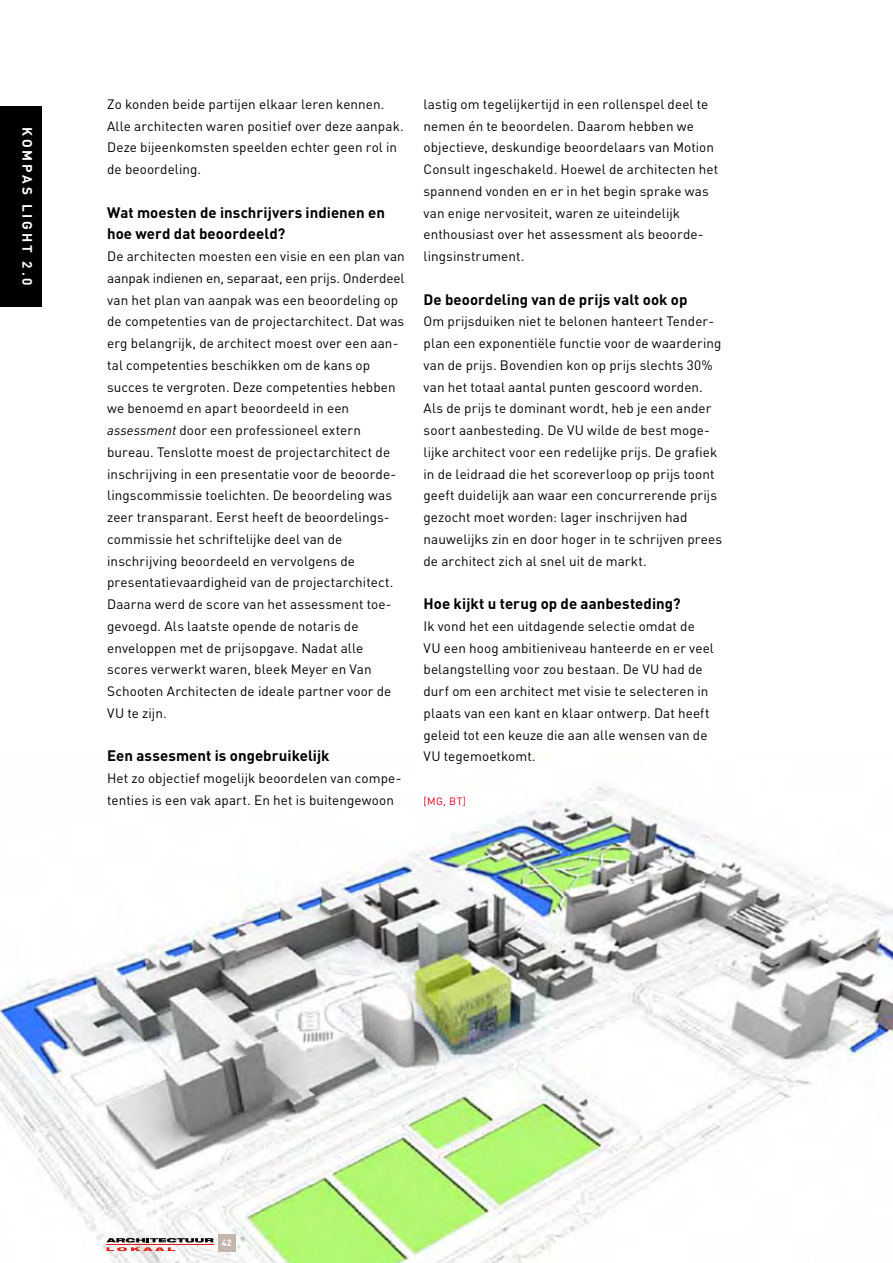
<style>
.page{position:relative;width:893px;height:1263px;background:#fff}
.page>*{position:absolute;margin:0;border:0;box-sizing:border-box;transform-origin:0 0}
.t1{font:700 15px/21.8px "DIN";letter-spacing:.005em;color:#000}
.t2{font:13.5px/21.8px "DIN";letter-spacing:.005em;color:#000}
.t3{font:700 13.5px "DIN";color:#fff}
.t4{font:10.5px "DIN";color:#e2001a}
.t5{font:700 9px "DIN";color:#fff}
.s1{font-style:italic}
</style>
<div class="page">
<img style="left:0;top:786px;width:893px;height:477px">
<div style="left:218px;top:1234px;width:18px;height:17px;background:#c3b6af"></div>
<svg style="left:106px;top:1238px;width:108px;height:13px"></svg>
<div style="left:0;top:106px;width:42px;height:200px;background:#000"></div>
<p class="t3" style="left:36px;top:127px;width:160px;rotate:90deg">kompas li ght 2.0</p>
<p class="t2" style="left:107px;top:93px;width:298px">Zo konden beide partijen elkaar leren kennen.<br>Alle architecten waren positief over deze aanpak.<br>Deze bijeenkomsten speelden echter geen rol in de beoordeling.</p>
<p class="t1" style="left:107px;top:201px;width:279px">Wat moesten de inschrijvers indienen en hoe werd dat beoordeeld?</p>
<p class="t2" style="left:107px;top:245px;width:299px">De architecten moesten een visie en een plan van aanpak indienen en, separaat, een prijs. Onderdeel van het plan van aanpak was een beoordeling op de competenties van de projectarchitect. Dat was erg belangrijk, de architect moest over een aan&shy;tal competenties beschikken om de kans op succes te vergroten. Deze competenties hebben we benoemd en apart beoordeeld in een <span class="s1">assessment</span> door een professioneel extern bureau. Tenslotte moest de projectarchitect de inschrijving in een presentatie voor de beoorde&shy;lingscommissie toelichten. De beoordeling was zeer transparant. Eerst heeft de beoordelings&shy;commissie het schriftelijke deel van de inschrijving beoordeeld en vervolgens de presentatievaardigheid van de projectarchitect.<br>Daarna werd de score van het assessment toe&shy;gevoegd. Als laatste opende de notaris de enveloppen met de prijsopgave. Nadat alle scores verwerkt waren, bleek Meyer en Van Schooten Architecten de ideale partner voor de VU te zijn.</p>
<p class="t1" style="left:107px;top:744px;width:224px">Een assesment is ongebruikelijk</p>
<p class="t2" style="left:107px;top:767px;width:296px">Het zo objectief mogelijk beoordelen van compe&shy;tenties is een vak apart. En het is buitengewoon</p>
<p class="t2" style="left:424px;top:93px;width:296px">lastig om tegelijkertijd in een rollenspel deel te nemen én te beoordelen. Daarom hebben we objectieve, deskundige beoordelaars van Motion Consult ingeschakeld. Hoewel de architecten het spannend vonden en er in het begin sprake was van enige nervositeit, waren ze uiteindelijk enthousiast over het assessment als beoorde&shy;lingsinstrument.</p>
<p class="t1" style="left:424px;top:288px;width:265px">De beoordeling van de prijs valt ook op</p>
<p class="t2" style="left:424px;top:310px;width:300px">Om prijsduiken niet te belonen hanteert Tender&shy;plan een exponentiële functie voor de waardering van de prijs. Bovendien kon op prijs slechts 30% van het totaal aantal punten gescoord worden.<br>Als de prijs te dominant wordt, heb je een ander soort aanbesteding. De VU wilde de best moge&shy;lijke architect voor een redelijke prijs. De grafiek in de leidraad die het scoreverloop op prijs toont geeft duidelijk aan waar een concurrerende prijs gezocht moet worden: lager inschrijven had nauwelijks zin en door hoger in te schrijven prees de architect zich al snel uit de markt.</p>
<p class="t1" style="left:424px;top:592px;width:259px">Hoe kijkt u terug op de aanbesteding?</p>
<p class="t2" style="left:424px;top:615px;width:292px">Ik vond het een uitdagende selectie omdat de VU een hoog ambitieniveau hanteerde en er veel belangstelling voor zou bestaan. De VU had de durf om een architect met visie te selecteren in plaats van een kant en klaar ontwerp. Dat heeft geleid tot een keuze die aan alle wensen van de VU tegemoetkomt.</p>
<p class="t4" style="left:424px;top:794px;width:44px">[MG, BT]</p>
<p class="t5" style="left:222px;top:1237px;width:12px">42</p>
</div>
